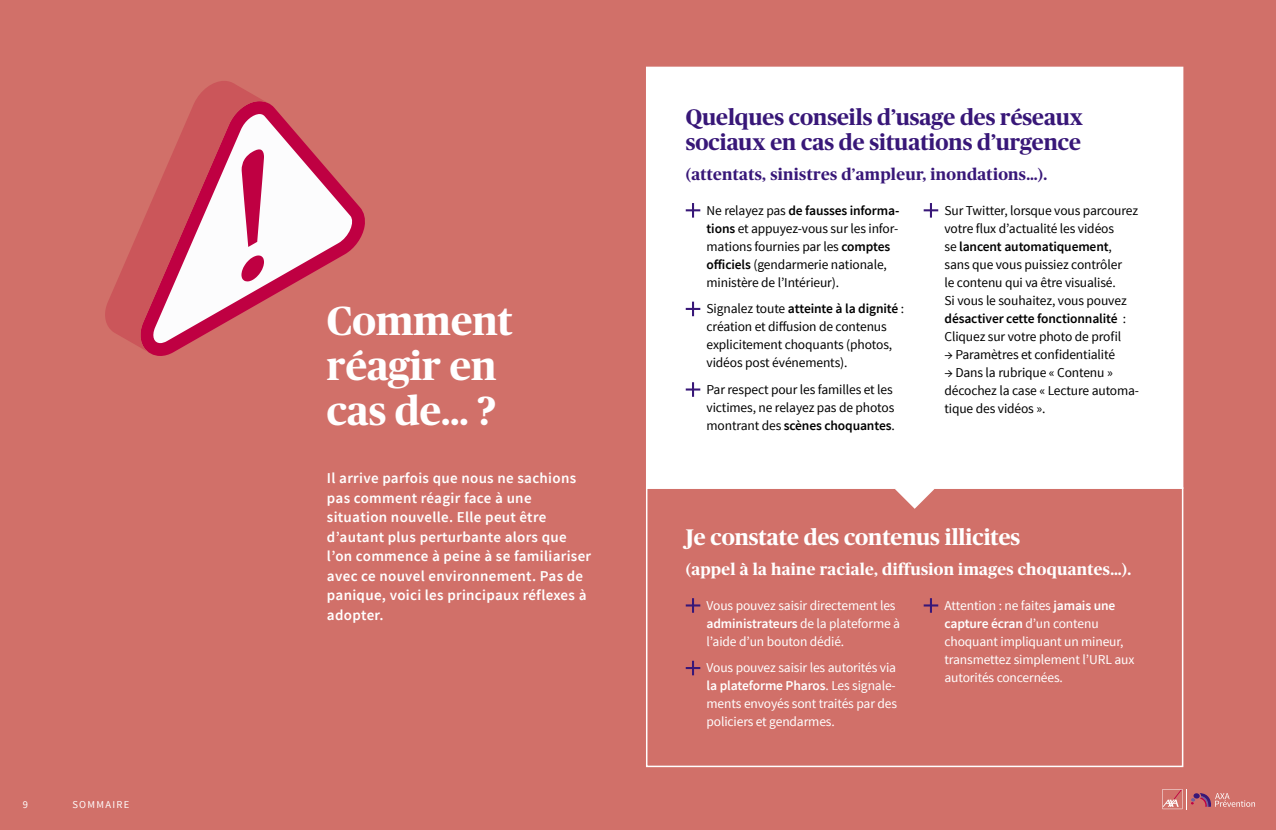
<style>
.page{position:relative;width:1276px;height:830px;background:#fff}
.page>*{position:absolute;margin:0;border:0;box-sizing:border-box;transform-origin:0 0}
.t1{font:700 40.5px/45px "Publico Headline";color:#fff}
.t2{font:700 22.5px/25.5px "Publico Headline";color:#381778}
.t3{font:700 22.5px "Publico Headline";color:#fff}
.t4{font:700 16.5px "Publico Headline";letter-spacing:.02em;color:#fff}
.t5{font:700 16.5px "Publico Headline";letter-spacing:.02em;color:#381778}
.t6{font:600 15px/19.5px "Source Sans Pro";letter-spacing:.02em;color:#fff}
.t7{font:13.5px/18px "Source Sans Pro";letter-spacing:-.01em;color:#000}
.t8{font:13.5px/18px "Source Sans Pro";letter-spacing:-.01em;color:#fff}
.t9{font:10.5px "Source Sans Pro";letter-spacing:.125em;color:#fff}
.s1{font-weight:600}
</style>
<div class="page">
<div style="left:0;top:0;width:1276px;height:829px;background:#d17069"></div>
<svg style="left:148px;top:103px;width:217px;height:253px"></svg>
<svg style="left:268px;top:114px;width:87px;height:229px"></svg>
<svg style="left:105px;top:81px;width:163px;height:271px"></svg>
<svg style="left:686px;top:598px;width:14px;height:14px"></svg>
<svg style="left:686px;top:660px;width:14px;height:15px"></svg>
<svg style="left:923px;top:598px;width:15px;height:14px"></svg>
<div style="left:646px;top:487px;width:537px;height:279px;border:2px solid #fff"></div>
<div style="left:647px;top:67px;width:535px;height:421px;background:#fff"></div>
<svg style="left:686px;top:203px;width:14px;height:14px"></svg>
<svg style="left:686px;top:301px;width:14px;height:15px"></svg>
<svg style="left:686px;top:382px;width:14px;height:14px"></svg>
<svg style="left:923px;top:203px;width:15px;height:14px"></svg>
<div style="left:646px;top:67px;width:537px;height:421px;border:2px solid #fff"></div>
<svg style="left:895px;top:485px;width:39px;height:23px"></svg>
<svg style="left:1162px;top:789px;width:93px;height:19px"></svg>
<p class="t9" style="left:23px;top:798px;width:7px">9</p>
<p class="t9" style="left:72px;top:798px;width:59px">SOMMAIRE</p>
<h1 class="t1" style="left:327px;top:296px;width:187px">Comment réagir en cas de… ?</h1>
<p class="t6" style="left:327px;top:468px;width:266px">Il arrive parfois que nous ne sachions pas comment réagir face à une situation nouvelle. Elle peut être d’autant plus perturbante alors que l’on commence à peine à se familiariser avec ce nouvel environnement. Pas de panique, voici les principaux réflexes à adopter.</p>
<h2 class="t2" style="left:686px;top:102px;width:399px">Quelques conseils d’usage des réseaux sociaux en cas de situations d’urgence</h2>
<p class="t5" style="left:686px;top:162px;width:363px">(attentats, sinistres d’ampleur, inondations…).</p>
<p class="t7" style="left:706px;top:201px;width:194px">Ne relayez pas <span class="s1">de fausses informa&shy;tions</span> et appuyez-vous sur les infor&shy;mations fournies par les <span class="s1">comptes officiels</span> (gendarmerie nationale, ministère de l’Intérieur).</p>
<p class="t7" style="left:706px;top:300px;width:199px">Signalez toute <span class="s1">atteinte à la dignité</span> : création et diffusion de contenus explicitement choquants (photos, vidéos post événements).</p>
<p class="t7" style="left:706px;top:380px;width:190px">Par respect pour les familles et les victimes, ne relayez pas de photos montrant des <span class="s1">scènes choquantes</span>.</p>
<p class="t7" style="left:944px;top:201px;width:195px">Sur Twitter, lorsque vous parcourez votre flux d’actualité les vidéos<br>se <span class="s1">lancent automatiquement</span>, sans que vous puissiez contrôler<br>le contenu qui va être visualisé.<br>Si vous le souhaitez, vous pouvez <span class="s1">désactiver cette fonctionnalité</span> :<br>Cliquez sur votre photo de profil</p>
<p class="t7" style="left:944px;top:345px;width:172px">→ Paramètres et confidentialité</p>
<p class="t7" style="left:944px;top:363px;width:196px">→ Dans la rubrique « Contenu » décochez la case « Lecture automa&shy;tique des vidéos ».</p>
<h2 class="t3" style="left:686px;top:521px;width:336px">Je constate des contenus illicites</h2>
<p class="t4" style="left:686px;top:556px;width:447px">(appel à la haine raciale, diffusion images choquantes…).</p>
<p class="t8" style="left:706px;top:596px;width:195px">Vous pouvez saisir directement les <span class="s1">administrateurs</span> de la plateforme à l’aide d’un bouton dédié.</p>
<p class="t8" style="left:706px;top:658px;width:192px;text-align:justify">Vous pouvez saisir les autorités via <span class="s1">la plateforme Pharos</span>. Les signale&shy;ments envoyés sont traités par des policiers et gendarmes.</p>
<p class="t8" style="left:944px;top:596px;width:191px">Attention : ne faites <span class="s1">jamais une capture écran</span> d’un contenu choquant impliquant un mineur, transmettez simplement l’URL aux autorités concernées.</p>
</div>
